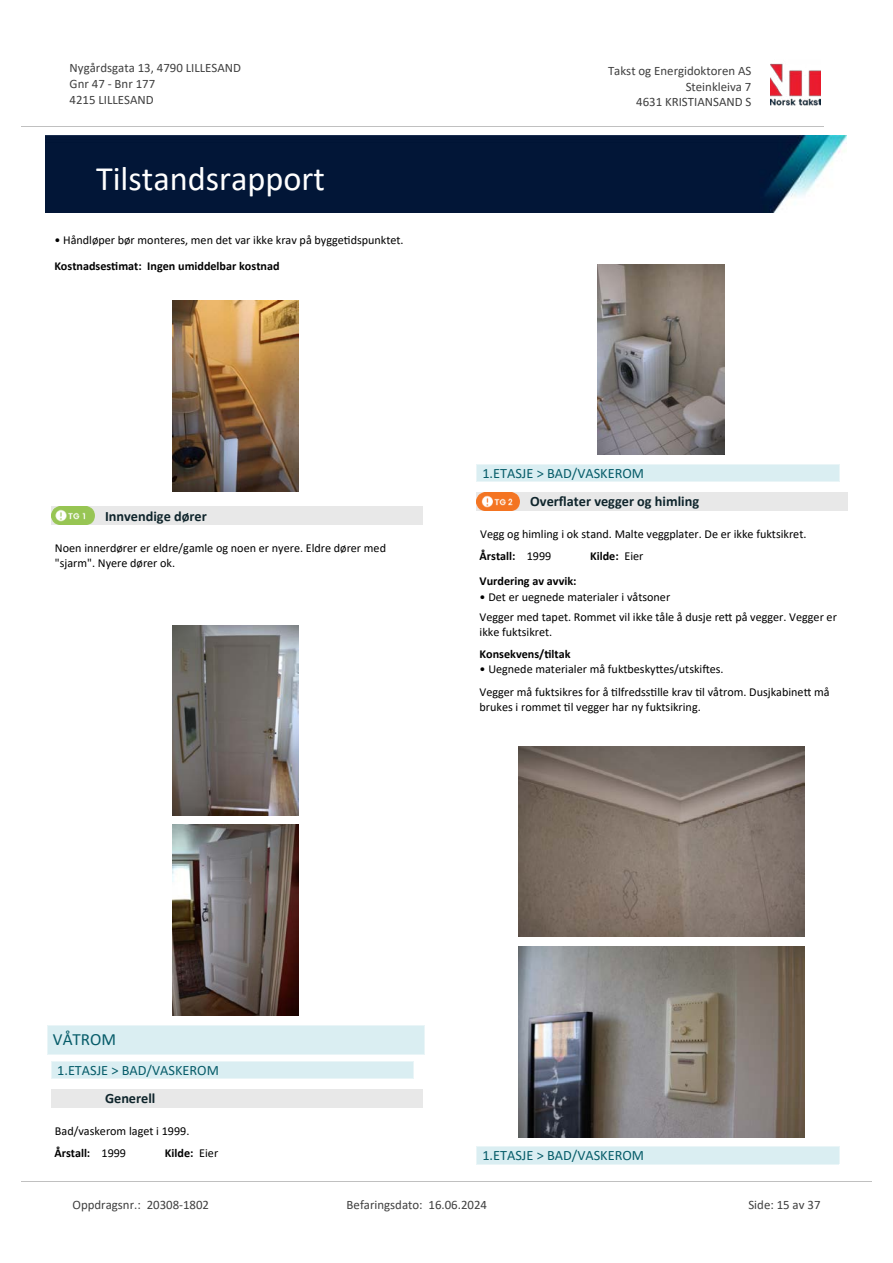
<style>
.page{position:relative;width:893px;height:1263px;background:#fff}
.page>*{position:absolute;margin:0;border:0;box-sizing:border-box;transform-origin:0 0}
.t1{font:34.35px "Calibri";color:#fff}
.t2{font:17.1px "Calibri";color:#065c69}
.t3{font:14.25px "Calibri";color:#065c69}
.t4{font:700 14.25px "Calibri";color:#0f252c}
.t5{font:12.9px/15.8px "Calibri";color:#404040}
.t6{font:12.15px/14.9px "Calibri";color:#000}
.t7{font:700 12.15px "Calibri";color:#000}
.s1{font-weight:400}
</style>
<div class="page">
<img style="left:172px;top:300px;width:127px;height:191px">
<div style="left:51px;top:507px;width:372px;height:18px;background:#e8e8e8"></div>
<svg style="left:56px;top:511px;width:39px;height:14px"></svg>
<img style="left:51px;top:506px;width:43px;height:18px">
<img style="left:172px;top:625px;width:127px;height:191px">
<img style="left:172px;top:824px;width:127px;height:191px">
<div style="left:47px;top:1025px;width:377px;height:29px;background:#daeef2"></div>
<svg style="left:47px;top:1026px;width:1px;height:28px"></svg>
<svg style="left:424px;top:1025px;width:1px;height:29px"></svg>
<hr style="left:47px;top:1025px;width:377px;height:1px;background:#eaf5f7">
<hr style="left:47px;top:1054px;width:377px;height:1px;background:#eaf5f7">
<div style="left:51px;top:1089px;width:372px;height:18px;background:#e8e8e8"></div>
<div style="left:51px;top:1061px;width:363px;height:18px;background:#daeef2"></div>
<svg style="left:51px;top:1062px;width:1px;height:17px"></svg>
<hr style="left:51px;top:1061px;width:363px;height:1px;background:#eaf5f7">
<hr style="left:51px;top:1079px;width:363px;height:1px;background:#eaf5f7">
<img style="left:598px;top:264px;width:126px;height:191px">
<div style="left:477px;top:492px;width:371px;height:18px;background:#e8e8e8"></div>
<img style="left:477px;top:492px;width:42px;height:18px">
<div style="left:477px;top:464px;width:362px;height:18px;background:#daeef2"></div>
<svg style="left:839px;top:464px;width:1px;height:18px"></svg>
<hr style="left:477px;top:464px;width:362px;height:1px;background:#eaf5f7">
<hr style="left:477px;top:481px;width:362px;height:1px;background:#eaf5f7">
<img style="left:518px;top:746px;width:286px;height:191px">
<img style="left:518px;top:946px;width:286px;height:191px">
<div style="left:477px;top:1147px;width:362px;height:17px;background:#daeef2"></div>
<svg style="left:839px;top:1146px;width:1px;height:18px"></svg>
<hr style="left:477px;top:1146px;width:362px;height:1px;background:#eaf5f7">
<hr style="left:477px;top:1164px;width:362px;height:1px;background:#eaf5f7">
<img style="left:770px;top:63px;width:51px;height:43px">
<hr style="left:21px;top:127px;width:802px;height:1px;background:#c0c0c0">
<img style="left:46px;top:135px;width:800px;height:78px">
<hr style="left:21px;top:1181px;width:851px;height:1px;background:#c0c0c0">
<p class="t5" style="left:70px;top:60px;width:173px">Nygårdsgata 13, 4790 LILLESAND<br>Gnr 47 - Bnr 177<br>4215 LILLESAND</p>
<p class="t5" style="left:608px;top:63px;width:145px">Takst og Energidoktoren AS</p>
<p class="t5" style="left:686px;top:78px;width:67px">Steinkleiva 7</p>
<p class="t5" style="left:636px;top:94px;width:117px">4631 KRISTIANSAND S</p>
<h1 class="t1" style="left:96px;top:155px;width:230px">Tilstandsrapport</h1>
<p class="t6" style="left:54px;top:232px;width:351px">• Håndløper bør monteres, men det var ikke krav på bygge琀椀dspunktet.</p>
<p class="t7" style="left:54px;top:257px;width:227px">Kostnadses琀椀mat: Ingen umiddelbar kostnad</p>
<p class="t4" style="left:105px;top:506px;width:103px">Innvendige dører</p>
<p class="t6" style="left:55px;top:541px;width:333px">Noen innerdører er eldre/gamle og noen er nyere. Eldre dører med "sjarm". Nyere dører ok.</p>
<p class="t3" style="left:482px;top:463px;width:163px">1.ETASJE &gt; BAD/VASKEROM</p>
<p class="t4" style="left:530px;top:491px;width:170px">Over昀氀ater vegger og himling</p>
<p class="t6" style="left:480px;top:526px;width:328px">Vegg og himling i ok stand. Malte veggplater. De er ikke fuktsikret.</p>
<p class="t7" style="left:480px;top:547px;width:73px">Årstall: <span class="s1">1999</span></p>
<p class="t7" style="left:590px;top:547px;width:55px">Kilde: <span class="s1">Eier</span></p>
<p class="t7" style="left:480px;top:573px;width:98px">Vurdering av avvik:</p>
<p class="t6" style="left:480px;top:586px;width:359px;line-height:20.1px">• Det er uegnede materialer i våtsoner<br>Vegger med tapet. Rommet vil ikke tåle å dusje re琀琀 på vegger. Vegger er</p>
<p class="t6" style="left:480px;top:624px;width:74px">ikke fuktsikret.</p>
<p class="t7" style="left:480px;top:645px;width:92px">Konsekvens/琀椀ltak</p>
<p class="t6" style="left:480px;top:658px;width:352px;line-height:22.8px">• Uegnede materialer må fuktbesky琀琀es/utski昀琀es.<br>Vegger må fuktsikres for å 琀椀lfredss琀椀lle krav 琀椀l våtrom. Dusjkabine琀琀 må</p>
<p class="t6" style="left:480px;top:699px;width:223px">brukes i rommet 琀椀l vegger har ny fuktsikring.</p>
<h2 class="t2" style="left:53px;top:1028px;width:65px">VÅTROM</h2>
<p class="t3" style="left:57px;top:1060px;width:163px">1.ETASJE &gt; BAD/VASKEROM</p>
<p class="t4" style="left:105px;top:1088px;width:52px">Generell</p>
<p class="t6" style="left:55px;top:1123px;width:136px">Bad/vaskerom laget i 1999.</p>
<p class="t7" style="left:54px;top:1144px;width:73px">Årstall: <span class="s1">1999</span></p>
<p class="t7" style="left:165px;top:1144px;width:55px">Kilde: <span class="s1">Eier</span></p>
<p class="t3" style="left:482px;top:1146px;width:163px">1.ETASJE &gt; BAD/VASKEROM</p>
<p class="t5" style="left:72px;top:1197px;width:138px">Oppdragsnr.: 20308-1802</p>
<p class="t5" style="left:347px;top:1197px;width:142px">Befaringsdato: 16.06.2024</p>
<p class="t5" style="left:748px;top:1197px;width:74px">Side: 15 av 37</p>
</div>
